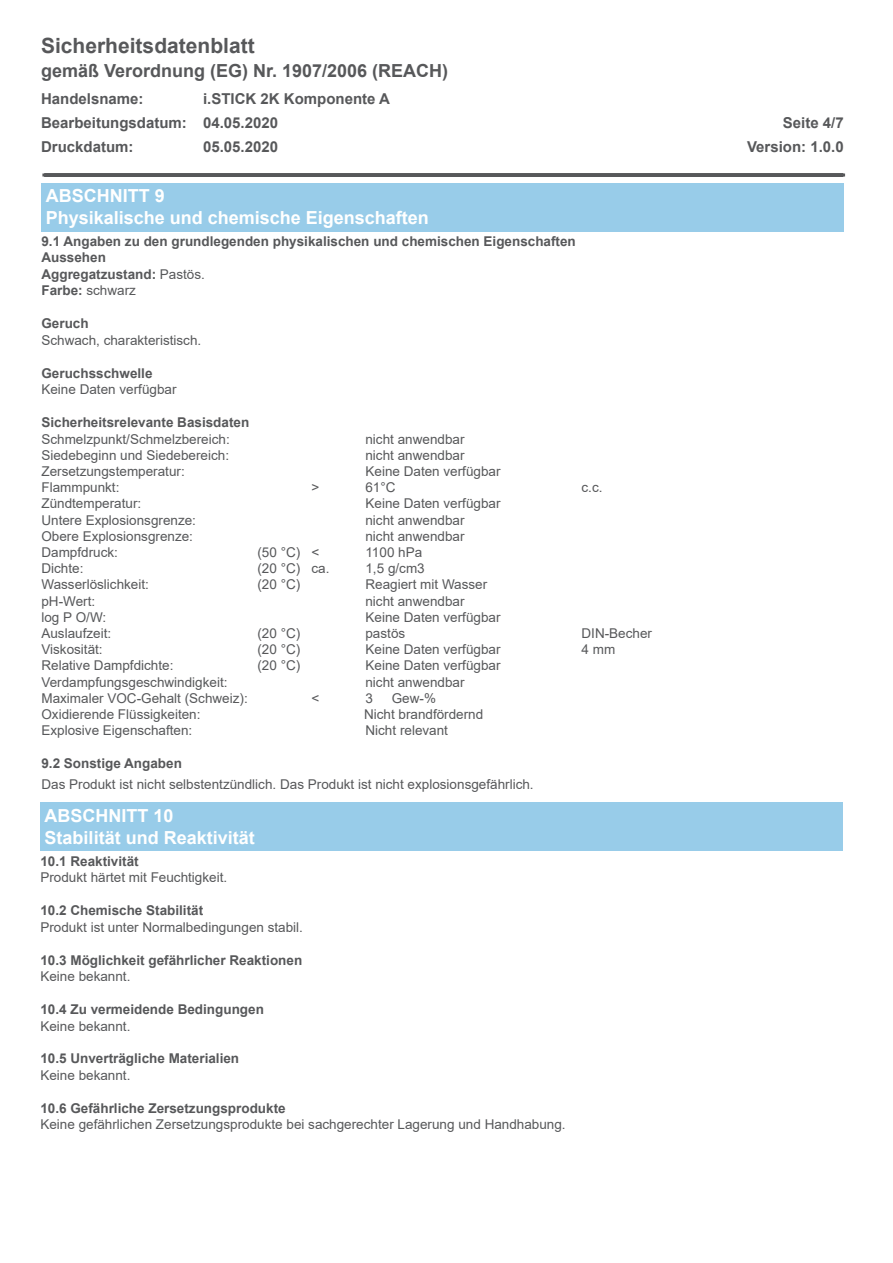
<style>
.page{position:relative;width:893px;height:1263px;background:#fff}
.page>*{position:absolute;margin:0;border:0;box-sizing:border-box;transform-origin:0 0}
.t1{font:700 21px "Arial";color:#57585a}
.t2{font:700 18px/21.6px "Arial";color:#fff}
.t3{font:700 18px "Arial";color:#57585a}
.t4{font:700 15px/24px "Arial";color:#57585a}
.t5{font:13.5px "Arial";color:#57585a}
.t6{font:700 13.5px/16.5px "Arial";color:#57585a}
.s1{font-weight:400}
</style>
<div class="page">
<div style="left:41px;top:183px;width:803px;height:49px;background:#98cce9"></div>
<hr style="left:44px;top:173px;width:800px;height:4px;background:#57585a">
<div style="left:40px;top:802px;width:803px;height:49px;background:#98cce9"></div>
<h1 class="t1" style="left:41px;top:31px;width:215px">Sicherheitsdatenblatt</h1>
<h2 class="t3" style="left:41px;top:58px;width:409px">gemäß Verordnung (EG) Nr. 1907/2006 (REACH)</h2>
<p class="t4" style="left:41px;top:87px;width:104px">Handelsname:</p>
<p class="t4" style="left:41px;top:87px;width:350px;text-indent:162px">i.STICK 2K Komponente A<br>Bearbeitungsdatum: 04.05.2020</p>
<p class="t4" style="left:783px;top:111px;width:62px">Seite 4/7</p>
<p class="t4" style="left:41px;top:135px;width:94px">Druckdatum:</p>
<p class="t4" style="left:203px;top:135px;width:77px">05.05.2020</p>
<p class="t4" style="left:747px;top:135px;width:98px">Version: 1.0.0</p>
<h2 class="t2" style="left:46px;top:185px;width:385px">ABSCHNITT 9<br>Physikalische und chemische Eigenschaften</h2>
<p class="t6" style="left:41px;top:233px;width:536px">9.1 Angaben zu den grundlegenden physikalischen und chemischen Eigenschaften Aussehen<br>Aggregatzustand: <span class="s1">Pastös.<br></span>Farbe: <span class="s1">schwarz</span></p>
<p class="t6" style="left:41px;top:315px;width:49px">Geruch</p>
<p class="t5" style="left:41px;top:331px;width:161px">Schwach, charakteristisch.</p>
<p class="t6" style="left:41px;top:365px;width:113px">Geruchsschwelle</p>
<p class="t5" style="left:41px;top:380px;width:137px">Keine Daten verfügbar</p>
<p class="t6" style="left:41px;top:414px;width:209px">Sicherheitsrelevante Basisdaten</p>
<p class="t5" style="left:41px;top:429px;width:190px">Schmelzpunkt/Schmelzbereich:</p>
<p class="t5" style="left:365px;top:429px;width:101px">nicht anwendbar</p>
<p class="t5" style="left:41px;top:446px;width:189px">Siedebeginn und Siedebereich:</p>
<p class="t5" style="left:365px;top:446px;width:101px">nicht anwendbar</p>
<p class="t5" style="left:41px;top:462px;width:145px">Zersetzungstemperatur:</p>
<p class="t5" style="left:365px;top:462px;width:137px">Keine Daten verfügbar</p>
<p class="t5" style="left:41px;top:478px;width:80px">Flammpunkt:</p>
<p class="t5" style="left:311px;top:478px;width:9px">&gt;</p>
<p class="t5" style="left:365px;top:478px;width:32px">61°C</p>
<p class="t5" style="left:581px;top:478px;width:23px">c.c.</p>
<p class="t5" style="left:41px;top:494px;width:101px">Zündtemperatur:</p>
<p class="t5" style="left:365px;top:494px;width:137px">Keine Daten verfügbar</p>
<p class="t5" style="left:41px;top:510px;width:156px">Untere Explosionsgrenze:</p>
<p class="t5" style="left:365px;top:510px;width:101px">nicht anwendbar</p>
<p class="t5" style="left:41px;top:527px;width:153px">Obere Explosionsgrenze:</p>
<p class="t5" style="left:365px;top:527px;width:101px">nicht anwendbar</p>
<p class="t5" style="left:41px;top:543px;width:78px">Dampfdruck:</p>
<p class="t5" style="left:257px;top:543px;width:63px">(50 °C) &lt;</p>
<p class="t5" style="left:365px;top:543px;width:58px">1100 hPa</p>
<p class="t5" style="left:41px;top:559px;width:44px">Dichte:</p>
<p class="t5" style="left:257px;top:559px;width:74px">(20 °C) ca.</p>
<p class="t5" style="left:365px;top:559px;width:61px">1,5 g/cm3</p>
<p class="t5" style="left:41px;top:575px;width:109px">Wasserlöslichkeit:</p>
<p class="t5" style="left:257px;top:575px;width:44px">(20 °C)</p>
<p class="t5" style="left:365px;top:575px;width:123px">Reagiert mit Wasser</p>
<p class="t5" style="left:41px;top:591px;width:55px">pH-Wert:</p>
<p class="t5" style="left:365px;top:591px;width:101px">nicht anwendbar</p>
<p class="t5" style="left:41px;top:608px;width:66px">log P O/W:</p>
<p class="t5" style="left:365px;top:608px;width:137px">Keine Daten verfügbar</p>
<p class="t5" style="left:41px;top:624px;width:71px">Auslaufzeit:</p>
<p class="t5" style="left:257px;top:624px;width:44px">(20 °C)</p>
<p class="t5" style="left:365px;top:624px;width:41px">pastös</p>
<p class="t5" style="left:581px;top:624px;width:72px">DIN-Becher</p>
<p class="t5" style="left:41px;top:640px;width:63px">Viskosität:</p>
<p class="t5" style="left:257px;top:640px;width:44px">(20 °C)</p>
<p class="t5" style="left:365px;top:640px;width:137px">Keine Daten verfügbar</p>
<p class="t5" style="left:581px;top:640px;width:35px">4 mm</p>
<p class="t5" style="left:41px;top:656px;width:134px">Relative Dampfdichte:</p>
<p class="t5" style="left:257px;top:656px;width:44px">(20 °C)</p>
<p class="t5" style="left:365px;top:656px;width:137px">Keine Daten verfügbar</p>
<p class="t5" style="left:41px;top:672px;width:188px">Verdampfungsgeschwindigkeit:</p>
<p class="t5" style="left:365px;top:672px;width:101px">nicht anwendbar</p>
<p class="t5" style="left:41px;top:689px;width:208px">Maximaler VOC-Gehalt (Schweiz):</p>
<p class="t5" style="left:311px;top:689px;width:9px">&lt;</p>
<p class="t5" style="left:365px;top:689px;width:9px">3</p>
<p class="t5" style="left:392px;top:689px;width:46px">Gew-%</p>
<p class="t5" style="left:41px;top:705px;width:161px">Oxidierende Flüssigkeiten:</p>
<p class="t5" style="left:364px;top:705px;width:121px">Nicht brandfördernd</p>
<p class="t5" style="left:41px;top:721px;width:152px">Explosive Eigenschaften:</p>
<p class="t5" style="left:365px;top:721px;width:84px">Nicht relevant</p>
<p class="t6" style="left:41px;top:755px;width:142px">9.2 Sonstige Angaben</p>
<p class="t5" style="left:41px;top:775px;width:494px">Das Produkt ist nicht selbstentzündlich. Das Produkt ist nicht explosionsgefährlich.</p>
<h2 class="t2" style="left:45px;top:805px;width:212px">ABSCHNITT 10<br>Stabilität und Reaktivität</h2>
<p class="t6" style="left:40px;top:853px;width:100px">10.1 Reaktivität</p>
<p class="t5" style="left:40px;top:868px;width:188px">Produkt härtet mit Feuchtigkeit.</p>
<p class="t6" style="left:40px;top:902px;width:164px">10.2 Chemische Stabilität</p>
<p class="t5" style="left:40px;top:917px;width:264px">Produkt ist unter Normalbedingungen stabil.</p>
<p class="t6" style="left:40px;top:952px;width:263px">10.3 Möglichkeit gefährlicher Reaktionen</p>
<p class="t5" style="left:40px;top:967px;width:92px">Keine bekannt.</p>
<p class="t6" style="left:40px;top:1001px;width:225px">10.4 Zu vermeidende Bedingungen</p>
<p class="t5" style="left:40px;top:1016px;width:92px">Keine bekannt.</p>
<p class="t6" style="left:40px;top:1051px;width:200px">10.5 Unverträgliche Materialien</p>
<p class="t5" style="left:40px;top:1066px;width:92px">Keine bekannt.</p>
<p class="t6" style="left:40px;top:1100px;width:247px">10.6 Gefährliche Zersetzungsprodukte</p>
<p class="t5" style="left:40px;top:1115px;width:527px">Keine gefährlichen Zersetzungsprodukte bei sachgerechter Lagerung und Handhabung.</p>
</div>
